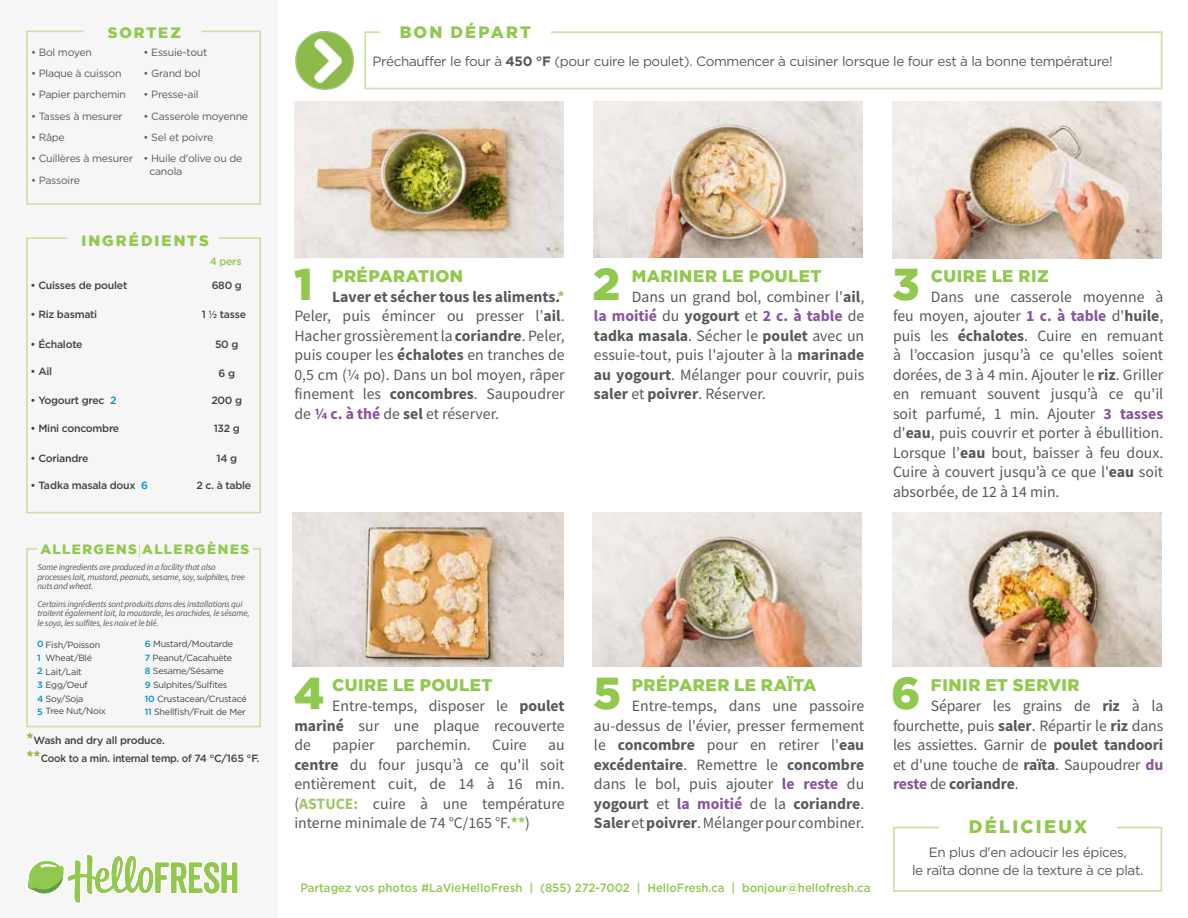
<style>
.page{position:relative;width:1188px;height:918px;background:#fff}
.page>*{position:absolute;margin:0;border:0;box-sizing:border-box;transform-origin:0 0}
.t1{font:900 44.55px "Gotham";color:#91c84e}
.t2{font:900 18px "Gotham";letter-spacing:.125em;color:#91c84e}
.t3{font:900 16.8px "Gotham";letter-spacing:.03em;color:#91c84e}
.t4{font:900 16.5px "Gotham";letter-spacing:.125em;color:#91c84e}
.t5{font:15.75px/19.5px "Source Sans Pro";color:#58595b;text-align:justify}
.t6{font:900 15px "Gotham";letter-spacing:.135em;color:#91c84e}
.t7{font:13.5px/18px "Gotham";letter-spacing:-.025em;color:#58595b;text-align:center}
.t8{font:900 13.5px "Gotham";letter-spacing:.115em;color:#91c84e}
.t9{font:500 12px "Gotham";color:#91c84e;scale:.95 1}
.t10{font:500 10.5px/18px "Gotham";letter-spacing:-.025em;color:#414042}
.t11{font:10.5px/12.6px "Gotham";letter-spacing:-.025em;color:#58595b}
.t12{font:500 10.5px "Gotham";color:#91c84e}
.t13{font:italic 9px/9.8px "Source Sans Pro";letter-spacing:-.025em;color:#58595b}
.t14{font:9px/13.5px "Gotham";letter-spacing:-.025em;color:#414042}
.t15{font:500 9px "Gotham";color:#008fd5}
.s1{color:#008fd5}
.s2{font-family:"Source Sans Pro";font-weight:200}
.s3{font-weight:500;color:#008fd5}
.s4{font-family:"Source Sans Pro";font-weight:700;font-size:15.75px;color:#8cba42}
.s5{font-weight:700}
.s6{font-weight:700;color:#a2c564}
.s7{font-weight:700;color:#8953a0}
</style>
<div class="page">
<div style="left:0;top:0;width:278px;height:918px;background:#f6f6f6"></div>
<svg style="left:893px;top:826px;width:270px;height:66px"></svg>
<div style="left:940px;top:820px;width:177px;height:21px;background:#fff"></div>
<img style="left:295px;top:31px;width:70px;height:58px">
<svg style="left:26px;top:548px;width:235px;height:180px"></svg>
<div style="left:37px;top:544px;width:216px;height:19px;background:#f6f6f6"></div>
<img style="left:294px;top:101px;width:270px;height:157px">
<img style="left:593px;top:101px;width:269px;height:157px">
<img style="left:892px;top:102px;width:269px;height:156px">
<img style="left:593px;top:512px;width:269px;height:155px">
<img style="left:892px;top:512px;width:269px;height:155px">
<img style="left:293px;top:512px;width:270px;height:155px">
<svg style="left:26px;top:30px;width:235px;height:175px"></svg>
<svg style="left:26px;top:237px;width:235px;height:277px"></svg>
<div style="left:365px;top:31px;width:797px;height:58px;border:2px solid #cae2a3"></div>
<div style="left:380px;top:26px;width:171px;height:17px;background:#fff"></div>
<svg style="left:27px;top:855px;width:211px;height:48px"></svg>
<p class="t6" style="left:108px;top:24px;width:75px">SORTEZ</p>
<p class="t11" style="left:31px;top:46px;width:62px">• Bol moyen</p>
<p class="t11" style="left:144px;top:46px;width:65px">• Essuie-tout</p>
<p class="t11" style="left:31px;top:67px;width:92px">• Plaque à cuisson</p>
<p class="t11" style="left:144px;top:67px;width:58px">• Grand bol</p>
<p class="t11" style="left:31px;top:88px;width:96px">• Papier parchemin</p>
<p class="t11" style="left:144px;top:88px;width:56px">• Presse-ail</p>
<p class="t11" style="left:31px;top:109px;width:93px">• Tasses à mesurer</p>
<p class="t11" style="left:144px;top:109px;width:106px">• Casserole moyenne</p>
<p class="t11" style="left:31px;top:131px;width:35px">• Râpe</p>
<p class="t11" style="left:144px;top:131px;width:71px">• Sel et poivre</p>
<p class="t11" style="left:31px;top:152px;width:103px">• Cuillères à mesurer</p>
<p class="t11" style="left:31px;top:174px;width:50px">• Passoire</p>
<p class="t11" style="left:149px;top:152px;width:95px;text-indent:-6px">• Huile d'olive ou de canola</p>
<p class="t6" style="left:81px;top:232px;width:129px">INGRÉDIENTS</p>
<p class="t10" style="left:31px;top:276px;width:98px">• Cuisses de poulet</p>
<p class="t10" style="left:31px;top:305px;width:68px">• Riz basmati</p>
<p class="t10" style="left:31px;top:335px;width:53px">• Échalote</p>
<p class="t10" style="left:31px;top:362px;width:23px">• Ail</p>
<p class="t10" style="left:31px;top:391px;width:87px">• Yogourt grec <span class="s1">2</span></p>
<p class="t10" style="left:31px;top:419px;width:90px">• Mini concombre</p>
<p class="t10" style="left:31px;top:449px;width:59px">• Coriandre</p>
<p class="t10" style="left:31px;top:476px;width:119px">• Tadka masala doux <span class="s1">6</span></p>
<p class="t12" style="left:210px;top:254px;width:33px">4 pers</p>
<p class="t10" style="left:212px;top:277px;width:32px">680 g</p>
<p class="t10" style="left:202px;top:305px;width:46px">1 1/2 tasse</p>
<p class="t10" style="left:215px;top:335px;width:25px">50 g</p>
<p class="t10" style="left:219px;top:364px;width:18px">6 g</p>
<p class="t10" style="left:211px;top:391px;width:32px">200 g</p>
<p class="t10" style="left:214px;top:420px;width:28px">132 g</p>
<p class="t10" style="left:216px;top:449px;width:22px">14 g</p>
<p class="t10" style="left:196px;top:476px;width:56px">2 c. à table</p>
<p class="t8" style="left:41px;top:542px;width:210px">ALLERGENS<span class="s2">|</span>ALLERGÈNES</p>
<p class="t13" style="left:37px;top:562px;width:209px">Some ingredients are produced in a facility that also processes lait, mustard, peanuts, sesame, soy, sulphites, tree nuts and wheat.</p>
<p class="t13" style="left:37px;top:599px;width:214px">Certains ingrédients sont produits dans des installations qui traitent également lait, la moutarde, les arachides, le sésame, le soya, les sulfites, les noix et le blé.</p>
<p class="t14" style="left:37px;top:637px;width:65px"><span class="s3">0</span> Fish/Poisson</p>
<p class="t14" style="left:46px;top:651px;width:48px">Wheat/Blé</p>
<p class="t14" style="left:37px;top:664px;width:46px"><span class="s3">2</span> Lait/Lait</p>
<p class="t14" style="left:37px;top:678px;width:52px"><span class="s3">3</span> Egg/Oeuf</p>
<p class="t14" style="left:37px;top:692px;width:48px"><span class="s3">4</span> Soy/Soja</p>
<p class="t14" style="left:46px;top:704px;width:62px">Tree Nut/Noix</p>
<p class="t14" style="left:145px;top:637px;width:103px"><span class="s3">6</span> Mustard/Moutarde<br><span class="s3">7</span> Peanut/Cacahuète<br><span class="s3">8</span> Sesame/Sésame<br><span class="s3">9</span> Sulphites/Sulfites<br><span class="s3">10</span> Crustacean/Crustacé<br><span class="s3">11</span> Shellfish/Fruit de Mer</p>
<p class="t15" style="left:37px;top:652px;width:5px">1</p>
<p class="t15" style="left:37px;top:706px;width:7px">5</p>
<p class="t10" style="left:26px;top:731px;width:235px"><span class="s4">*</span>Wash and dry all produce.<br><span class="s4">**</span>Cook to a min. internal temp. of 74 °C/165 °F.</p>
<p class="t4" style="left:400px;top:23px;width:133px">BON DÉPART</p>
<p class="t7" style="left:373px;top:52px;width:742px">Préchauffer le four à <span class="s5">450 °F</span> (pour cuire le poulet). Commencer à cuisiner lorsque le four est à la bonne température!</p>
<p class="t3" style="left:332px;top:266px;width:132px">PRÉPARATION</p>
<h1 class="t1" style="left:294px;top:259px;width:20px">1</h1>
<p class="t5" style="left:294px;top:287px;width:272px;text-indent:38px"><span class="s5">Laver et sécher tous les aliments.</span><span class="s6">* </span>Peler, puis émincer ou presser l’<span class="s5">ail</span>.<br>Hacher grossièrement la <span class="s5">coriandre</span>. Peler, puis couper les <span class="s5">échalotes</span> en tranches de 0,5 cm (1/4 po). Dans un bol moyen, râper finement les <span class="s5">concombres</span>. Saupoudrer de <span class="s7">1/4 c. à thé</span> de <span class="s5">sel</span> et réserver.</p>
<h1 class="t1" style="left:593px;top:259px;width:29px">2</h1>
<p class="t3" style="left:632px;top:266px;width:191px">MARINER LE POULET</p>
<p class="t5" style="left:594px;top:287px;width:272px;text-indent:38px">Dans un grand bol, combiner l'<span class="s5">ail</span>, <span class="s7">la moitié</span> du <span class="s5">yogourt</span> et <span class="s7">2 c. à table</span> de <span class="s5">tadka masala</span>. Sécher le <span class="s5">poulet</span> avec un essuie-tout, puis l'ajouter à la <span class="s5">marinade au yogourt</span>. Mélanger pour couvrir, puis <span class="s5">saler</span> et <span class="s5">poivrer</span>. Réserver.</p>
<h1 class="t1" style="left:892px;top:259px;width:29px">3</h1>
<p class="t3" style="left:931px;top:266px;width:119px">CUIRE LE RIZ</p>
<p class="t5" style="left:893px;top:287px;width:272px;text-indent:38px">Dans une casserole moyenne à feu moyen, ajouter <span class="s7">1 c. à table</span> d'<span class="s5">huile</span>, puis les <span class="s5">échalotes</span>. Cuire en remuant à l’occasion jusqu’à ce qu'elles soient dorées, de 3 à 4 min. Ajouter le <span class="s5">riz</span>. Griller en remuant souvent jusqu’à ce qu'il soit parfumé, 1 min. Ajouter <span class="s7">3 tasses </span>d'<span class="s5">eau</span>, puis couvrir et porter à ébullition.<br>Lorsque l’<span class="s5">eau</span> bout, baisser à feu doux.<br>Cuire à couvert jusqu’à ce que l'<span class="s5">eau</span> soit absorbée, de 12 à 14 min.</p>
<h1 class="t1" style="left:294px;top:668px;width:32px">4</h1>
<p class="t3" style="left:332px;top:676px;width:162px">CUIRE LE POULET</p>
<p class="t5" style="left:294px;top:696px;width:272px;text-indent:38px">Entre-temps, disposer le <span class="s5">poulet mariné</span> sur une plaque recouverte de</p>
<p class="t5" style="left:332px;top:735px;width:44px">papier</p>
<p class="t5" style="left:396px;top:735px;width:76px">parchemin.</p>
<p class="t5" style="left:492px;top:735px;width:36px">Cuire</p>
<p class="t5" style="left:294px;top:735px;width:272px;text-indent:254px">au <span class="s5">centre</span> du four jusqu’à ce qu'il soit entièrement cuit, de 14 à 16 min. (<span class="s6">ASTUCE:</span> cuire à une température interne minimale de 74 °C/165 °F.<span class="s6">**</span>)</p>
<p class="t3" style="left:632px;top:676px;width:186px">PRÉPARER LE RAÏTA</p>
<h1 class="t1" style="left:593px;top:668px;width:30px">5</h1>
<p class="t5" style="left:594px;top:696px;width:272px;text-indent:38px">Entre-temps, dans une passoire au-dessus de l'évier, presser fermement le <span class="s5">concombre</span> pour en retirer l'<span class="s5">eau excédentaire</span>. Remettre le <span class="s5">concombre </span>dans le bol, puis ajouter <span class="s7">le reste</span> du <span class="s5">yogourt</span> et <span class="s7">la moitié</span> de la <span class="s5">coriandre</span>.<br><span class="s5">Saler</span> et <span class="s5">poivrer</span>. Mélanger pour combiner.</p>
<p class="t9" style="left:300px;top:880px;width:602px">Partagez vos photos #LaVieHelloFresh | (855) 272-7002 | HelloFresh.ca | bonjour@hellofresh.ca</p>
<h1 class="t1" style="left:891px;top:668px;width:31px">6</h1>
<p class="t3" style="left:931px;top:676px;width:150px">FINIR ET SERVIR</p>
<p class="t5" style="left:893px;top:696px;width:272px;text-indent:38px">Séparer les grains de <span class="s5">riz</span> à la fourchette, puis <span class="s5">saler</span>. Répartir le <span class="s5">riz</span> dans les assiettes. Garnir de <span class="s5">poulet tandoori </span>et d'une touche de <span class="s5">raïta</span>. Saupoudrer <span class="s7">du reste</span> de <span class="s5">coriandre</span>.</p>
<p class="t2" style="left:969px;top:816px;width:120px">DÉLICIEUX</p>
<p class="t7" style="left:912px;top:843px;width:233px">En plus d'en adoucir les épices,<br>le raïta donne de la texture à ce plat.</p>
</div>
